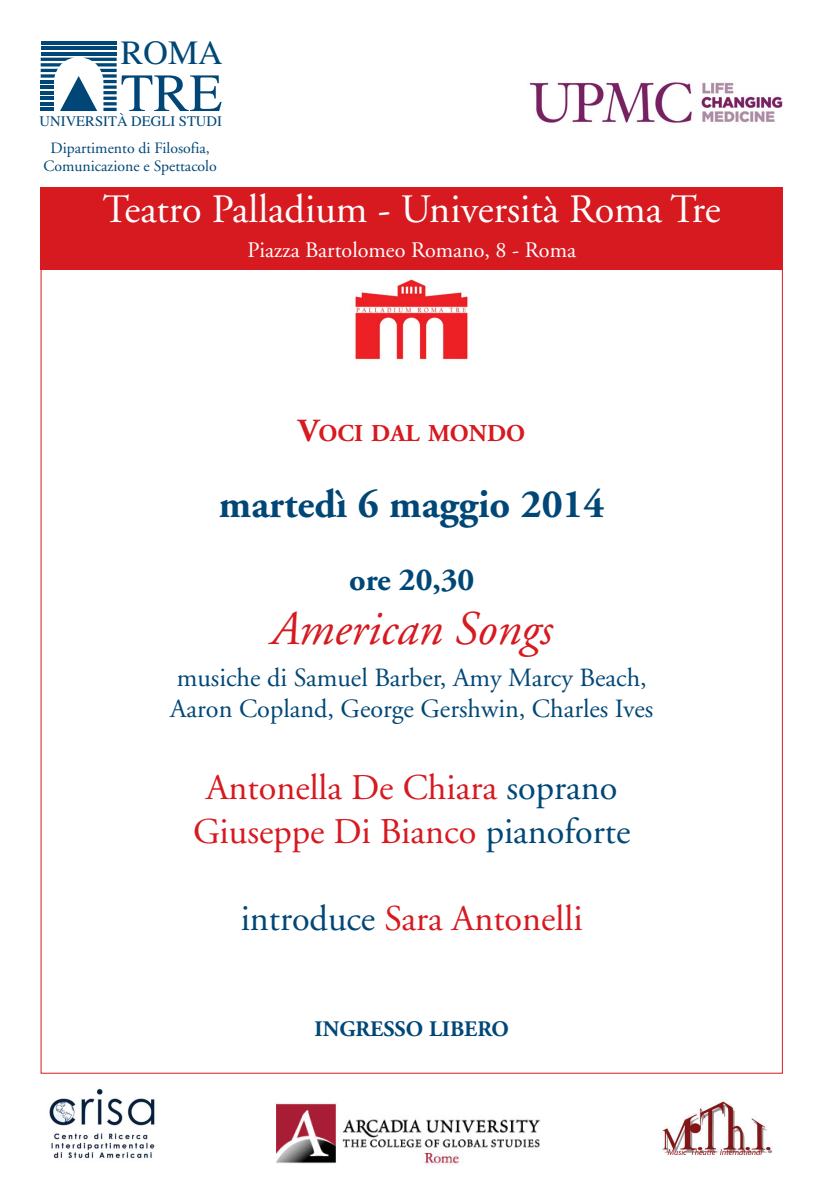
<style>
.page{position:relative;width:819px;height:1198px;background:#fff}
.page>*{position:absolute;margin:0;border:0;box-sizing:border-box;transform-origin:0 0}
.t1{font:53.81px "Times";color:#004777}
.t2{font:italic 48.3px "Adobe Garamond";color:#d71920}
.t3{font:40.25px "Adobe Garamond";color:#fff}
.t4{font:700 40.25px "Adobe Garamond";color:#004777}
.t5{font:36.23px/43.5px "Adobe Garamond";color:#d71920;text-align:center}
.t6{font:34.04px "Times";color:#004777}
.t7{font:700 32.2px "Adobe Garamond";color:#004777}
.t8{font:26.25px/31.5px "Adobe Garamond";color:#004777}
.t9{font:700 24.15px "Adobe Garamond";color:#d71920}
.t10{font:22.14px "Adobe Garamond";color:#fff}
.t11{font:700 22.14px "Adobe Garamond";color:#004777}
.t12{font:15.75px/18.9px "Adobe Garamond";color:#004777;text-align:center}
.t13{font:14.61px "Times";color:#004777}
.s1{font-size:32.2px}
.s2{color:#004777}
</style>
<div class="page">
<img style="left:661px;top:1101px;width:112px;height:54px">
<div style="left:41px;top:187px;width:741px;height:83px;background:#d71920"></div>
<hr style="left:41px;top:41px;width:76px;height:3px;background:#004777">
<hr style="left:41px;top:47px;width:76px;height:3px;background:#004777">
<hr style="left:41px;top:52px;width:76px;height:3px;background:#004777">
<svg style="left:41px;top:58px;width:76px;height:53px"></svg>
<img style="left:354px;top:279px;width:115px;height:82px">
<img style="left:529px;top:82px;width:254px;height:41px">
<img style="left:49px;top:1088px;width:106px;height:73px">
<img style="left:275px;top:1102px;width:265px;height:64px">
<p class="t6" style="left:121px;top:41px;width:103px">ROMA</p>
<h1 class="t1" style="left:121px;top:73px;width:103px">TRE</h1>
<p class="t12" style="left:44px;top:140px;width:175px">Dipartimento di Filosofia,<br>Comunicazione e Spettacolo</p>
<p class="t13" style="left:40px;top:116px;width:184px">UNIVERSITÀ DEGLI STUDI</p>
<h3 class="t3" style="left:103px;top:193px;width:619px">Teatro Palladium - Università Roma Tre</h3>
<p class="t10" style="left:247px;top:241px;width:330px">Piazza Bartolomeo Romano, 8 - Roma</p>
<p class="t9" style="left:298px;top:424px;width:228px"><span class="s1">V</span>OCI DAL MONDO</p>
<h3 class="t4" style="left:219px;top:488px;width:387px">martedì 6 maggio 2014</h3>
<p class="t7" style="left:349px;top:566px;width:127px">ore 20,30</p>
<h2 class="t2" style="left:271px;top:609px;width:283px">American Songs</h2>
<p class="t8" style="left:170px;top:664px;width:484px">musiche di Samuel Barber, Amy Marcy Beach,<br>Aaron Copland, George Gershwin, Charles Ives</p>
<h3 class="t5" style="left:193px;top:770px;width:439px">Antonella De Chiara <span class="s2">soprano<br></span>Giuseppe Di Bianco <span class="s2">pianoforte</span></h3>
<h3 class="t5" style="left:241px;top:900px;width:343px"><span class="s2">introduce</span> Sara Antonelli</h3>
<p class="t11" style="left:314px;top:1020px;width:196px">INGRESSO LIBERO</p>
</div>
